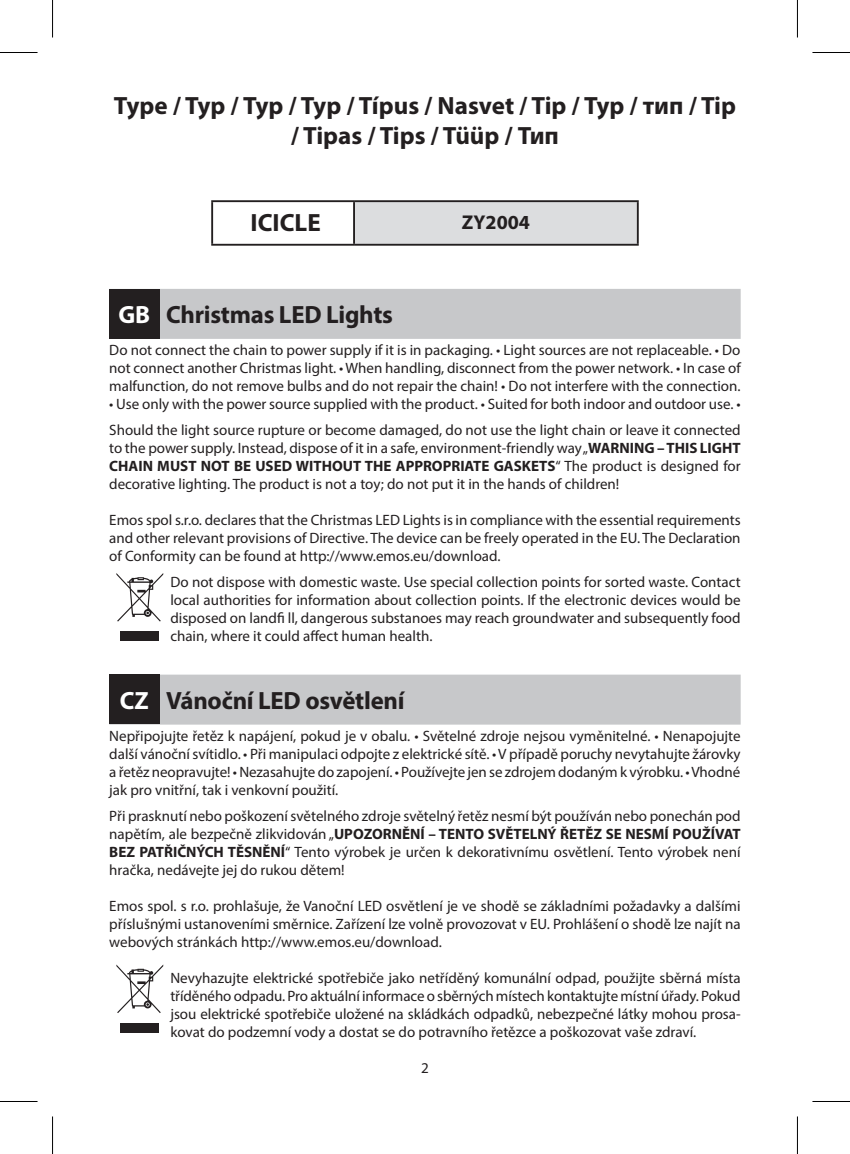
<style>
.page{position:relative;width:850px;height:1154px;background:#fff}
.page>*{position:absolute;margin:0;border:0;box-sizing:border-box;transform-origin:0 0}
.t1{font:700 25px/30px "Myriad Pro";letter-spacing:-.01em;color:#231f20;text-align:center}
.t2{font:700 20px "Myriad Pro";color:#231f20}
.t3{font:15px/18px "Myriad Pro";color:#231f20;text-align:justify}
.s1{color:#fff}
.s2{font-weight:700}
</style>
<div class="page">
<div style="left:354px;top:201px;width:283px;height:44px;background:#dcdddf"></div>
<hr style="left:211px;top:200px;width:143px;height:2px;background:#231f20">
<hr style="left:211px;top:202px;width:2px;height:42px;background:#231f20">
<hr style="left:211px;top:244px;width:143px;height:2px;background:#231f20">
<hr style="left:354px;top:200px;width:284px;height:2px;background:#231f20">
<hr style="left:353px;top:202px;width:2px;height:42px;background:#231f20">
<hr style="left:636px;top:202px;width:2px;height:42px;background:#231f20">
<hr style="left:354px;top:244px;width:284px;height:2px;background:#231f20">
<div style="left:109px;top:289px;width:631px;height:50px;background:#c7c8ca"></div>
<div style="left:109px;top:675px;width:631px;height:50px;background:#c7c8ca"></div>
<div style="left:109px;top:288px;width:50px;height:50px;background:#231f20"></div>
<svg style="left:116px;top:573px;width:47px;height:48px"></svg>
<div style="left:120px;top:631px;width:39px;height:10px;background:#231f20"></div>
<div style="left:109px;top:674px;width:50px;height:50px;background:#231f20"></div>
<svg style="left:116px;top:964px;width:47px;height:49px"></svg>
<div style="left:120px;top:1023px;width:39px;height:9px;background:#231f20"></div>
<hr style="left:0;top:52px;width:38px;height:1px;background:#000">
<hr style="left:812px;top:52px;width:37px;height:1px;background:#000">
<hr style="left:0;top:1101px;width:38px;height:1px;background:#000">
<hr style="left:812px;top:1101px;width:37px;height:1px;background:#000">
<hr style="left:52px;top:0;width:1px;height:38px;background:#000">
<hr style="left:52px;top:1116px;width:1px;height:38px;background:#000">
<hr style="left:796px;top:0;width:1px;height:38px;background:#000">
<hr style="left:796px;top:1116px;width:1px;height:38px;background:#000">
<h1 class="t1" style="left:114px;top:90px;width:623px">Type / Typ / Typ / Typ / Típus / Nasvet / Tip / Typ / тип / Tip / Tipas / Tips / Tüüp / Тип</h1>
<h1 class="t1" style="left:250px;top:206px;width:72px">ICICLE</h1>
<h2 class="t2" style="left:461px;top:209px;width:70px">ZY2004</h2>
<h1 class="t1" style="left:118px;top:299px;width:276px"><span class="s1">GB</span> Christmas LED Lights</h1>
<p class="t3" style="left:109px;top:341px;width:632px">Do not connect the chain to power supply if it is in packaging. • Light sources are not replaceable. • Do not connect another Christmas light. • When handling, disconnect from the power network. • In case of malfunction, do not remove bulbs and do not repair the chain! • Do not interfere with the connection.</p>
<p class="t3" style="left:109px;top:391px;width:632px;line-height:25.5px">• Use only with the power source supplied with the product. • Suited for both indoor and outdoor use. •<br>Should the light source rupture or become damaged, do not use the light chain or leave it connected</p>
<p class="t3" style="left:109px;top:439px;width:632px">to the power supply. Instead, dispose of it in a safe, environment-friendly way „<span class="s2">WARNING – THIS LIGHT CHAIN MUST NOT BE USED WITHOUT THE APPROPRIATE GASKETS</span>“ The product is designed for decorative lighting. The product is not a toy; do not put it in the hands of children!</p>
<p class="t3" style="left:109px;top:511px;width:632px">Emos spol s.r.o. declares that the Christmas LED Lights is in compliance with the essential requirements and other relevant provisions of Directive. The device can be freely operated in the EU. The Declaration of Conformity can be found at http://www.emos.eu/download.</p>
<p class="t3" style="left:170px;top:572px;width:571px">Do not dispose with domestic waste. Use special collection points for sorted waste. Contact local authorities for information about collection points. If the electronic devices would be disposed on landfi ll, dangerous substanoes may reach groundwater and subsequently food chain, where it could affect human health.</p>
<h1 class="t1" style="left:120px;top:685px;width:286px"><span class="s1">CZ</span> Vánoční LED osvětlení</h1>
<p class="t3" style="left:109px;top:727px;width:632px">Nepřipojujte řetěz k napájení, pokud je v obalu. • Světelné zdroje nejsou vyměnitelné. • Nenapojujte další vánoční svítidlo. • Při manipulaci odpojte z elektrické sítě. • V případě poruchy nevytahujte žárovky a řetěz neopravujte! • Nezasahujte do zapojení. • Používejte jen se zdrojem dodaným k výrobku. • Vhodné jak pro vnitřní, tak i venkovní použití.</p>
<p class="t3" style="left:109px;top:806px;width:632px">Při prasknutí nebo poškození světelného zdroje světelný řetěz nesmí být používán nebo ponechán pod napětím, ale bezpečně zlikvidován „<span class="s2">UPOZORNĚNÍ – TENTO SVĚTELNÝ ŘETĚZ SE NESMÍ POUŽÍVAT BEZ PATŘIČNÝCH TĚSNĚNÍ</span>“ Tento výrobek je určen k dekorativnímu osvětlení. Tento výrobek není hračka, nedávejte jej do rukou dětem!</p>
<p class="t3" style="left:109px;top:896px;width:632px">Emos spol. s r.o. prohlašuje, že Vanoční LED osvětlení je ve shodě se základními požadavky a dalšími příslušnými ustanoveními směrnice. Zařízení lze volně provozovat v EU. Prohlášení o shodě lze najít na webových stránkách http://www.emos.eu/download.</p>
<p class="t3" style="left:170px;top:968px;width:571px">Nevyhazujte elektrické spotřebiče jako netříděný komunální odpad, použijte sběrná místa tříděného odpadu. Pro aktuální informace o sběrných místech kontaktujte místní úřady. Pokud jsou elektrické spotřebiče uložené na skládkách odpadků, nebezpečné látky mohou prosa&shy;kovat do podzemní vody a dostat se do potravního řetězce a poškozovat vaše zdraví.</p>
<p class="t3" style="left:421px;top:1059px;width:9px">2</p>
</div>
